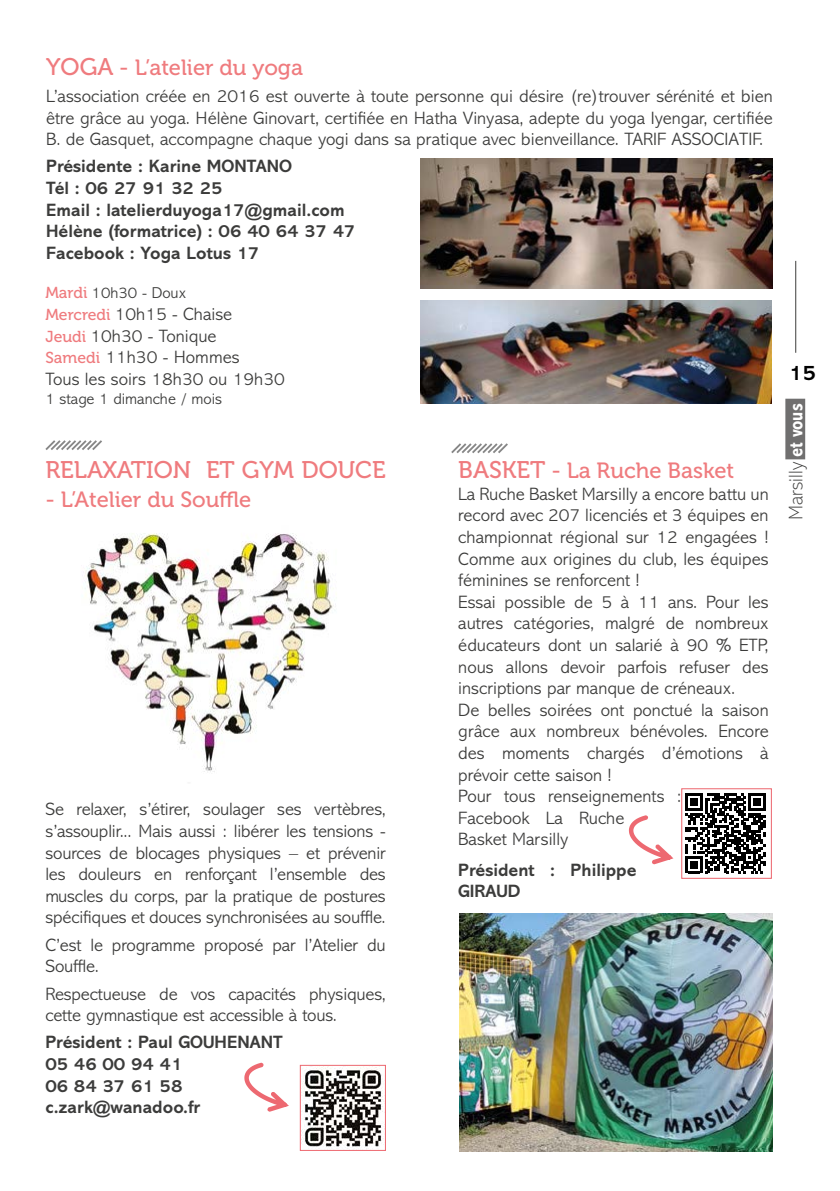
<style>
.page{position:relative;width:840px;height:1191px;background:#fff}
.page>*{position:absolute;margin:0;border:0;box-sizing:border-box;transform-origin:0 0}
.t1{font:24px "Museo 500";color:#ef7b7e}
.t2{font:22px "Museo 500";color:#ef7b7e}
.t3{font:700 21.6px "Abadi MT Pro";color:#000}
.t4{font:200 19.8px "Abadi MT Pro";color:#3c3c3b}
.t5{font:300 18px/21.6px "Abadi MT Pro";color:#3c3c3b}
.t6{font:700 18px/21.6px "Abadi MT Pro";color:#3c3c3b}
.t7{font:300 15.8px "Abadi MT Pro";color:#3c3c3b}
.s1{font-size:24px}
.s2{font-family:"Museo 500";font-weight:400;color:#ef7b7e}
.s3{font-family:"Museo 500";font-weight:400;font-size:15.8px;color:#ef7b7e}
.s4{font-weight:700;font-stretch:condensed;color:#fff}
</style>
<div class="page">
<img style="left:459px;top:913px;width:313px;height:238px">
<svg style="left:628px;top:815px;width:45px;height:49px"></svg>
<svg style="left:451px;top:443px;width:57px;height:11px"></svg>
<img style="left:420px;top:159px;width:352px;height:129px">
<img style="left:420px;top:301px;width:351px;height:103px">
<img style="left:83px;top:533px;width:253px;height:239px">
<img style="left:301px;top:1066px;width:83px;height:83px">
<div style="left:299px;top:1064px;width:87px;height:87px;border:1px solid #ed6971"></div>
<svg style="left:244px;top:1062px;width:45px;height:50px"></svg>
<svg style="left:45px;top:440px;width:57px;height:10px"></svg>
<svg style="left:685px;top:793px;width:79px;height:80px"></svg>
<div style="left:680px;top:788px;width:91px;height:91px;border:1px solid #ed6971"></div>
<div style="left:785px;top:399px;width:19px;height:60px;background:#706f6f"></div>
<hr style="left:794px;top:261px;width:1px;height:92px;background:#3c3c3b">
<p class="t2" style="left:46px;top:55px;width:258px"><span class="s1">YOGA</span> - L’atelier du yoga</p>
<p class="t5" style="left:46px;top:85px;width:727px;text-align:justify">L’association créée en 2016 est ouverte à toute personne qui désire (re)trouver sérénité et bien être grâce au yoga. Hélène Ginovart, certifiée en Hatha Vinyasa, adepte du yoga Iyengar, certifiée B. de Gasquet, accompagne chaque yogi dans sa pratique avec bienveillance. TARIF ASSOCIATIF.</p>
<p class="t6" style="left:46px;top:156px;width:311px">Présidente : Karine MONTANO<br>Tél : 06 27 91 32 25<br>Email : latelierduyoga17@gmail.com<br>Hélène (formatrice) : 06 40 64 37 47<br>Facebook : Yoga Lotus 17</p>
<p class="t7" style="left:45px;top:284px;width:142px"><span class="s2">Mardi</span> 10h30 - Doux</p>
<p class="t5" style="left:45px;top:303px;width:241px"><span class="s3">Mercredi</span> 10h15 - Chaise<br><span class="s3">Jeudi</span> 10h30 - Tonique<br><span class="s3">Samedi</span> 11h30 - Hommes<br>Tous les soirs 18h30 ou 19h30</p>
<p class="t7" style="left:45px;top:390px;width:178px">1 stage 1 dimanche / mois</p>
<h1 class="t1" style="left:45px;top:457px;width:341px">RELAXATION ET GYM DOUCE</h1>
<p class="t2" style="left:45px;top:487px;width:207px">- L’Atelier du Souffle</p>
<p class="t5" style="left:45px;top:799px;width:342px;text-align:justify">Se relaxer, s’étirer, soulager ses vertèbres, s’assouplir... Mais aussi : libérer les tensions - sources de blocages physiques – et prévenir les douleurs en renforçant l’ensemble des muscles du corps, par la pratique de postures spécifiques et douces synchronisées au souffle.</p>
<p class="t5" style="left:45px;top:934px;width:342px">C’est le programme proposé par l’Atelier du<br>Souffle.</p>
<p class="t5" style="left:45px;top:983px;width:342px">Respectueuse de vos capacités physiques, cette gymnastique est accessible à tous.</p>
<p class="t6" style="left:45px;top:1031px;width:239px">Président : Paul GOUHENANT<br>05 46 00 94 41<br>06 84 37 61 58 c.zark@wanadoo.fr</p>
<p class="t2" style="left:458px;top:458px;width:277px"><span class="s1">BASKET</span> - La Ruche Basket</p>
<p class="t5" style="left:458px;top:483px;width:312px">La Ruche Basket Marsilly a encore battu un record avec 207 licenciés et 3 équipes en championnat régional sur 12 engagées !<br>Comme aux origines du club, les équipes féminines se renforcent !<br>Essai possible de 5 à 11 ans. Pour les autres catégories, malgré de nombreux éducateurs dont un salarié à 90 % ETP, nous allons devoir parfois refuser des inscriptions par manque de créneaux.<br>De belles soirées ont ponctué la saison grâce aux nombreux bénévoles. Encore des moments chargés d’émotions à prévoir cette saison !<br>Pour tous renseignements :<br>Facebook La Ruche<br>Basket Marsilly</p>
<p class="t6" style="left:458px;top:859px;width:180px">Président : Philippe<br>GIRAUD</p>
<p class="t3" style="left:788px;top:361px;width:29px">15</p>
<p class="t4" style="left:784px;top:520px;width:118px;rotate:-90deg">Marsilly <span class="s4">et vous</span></p>
</div>
